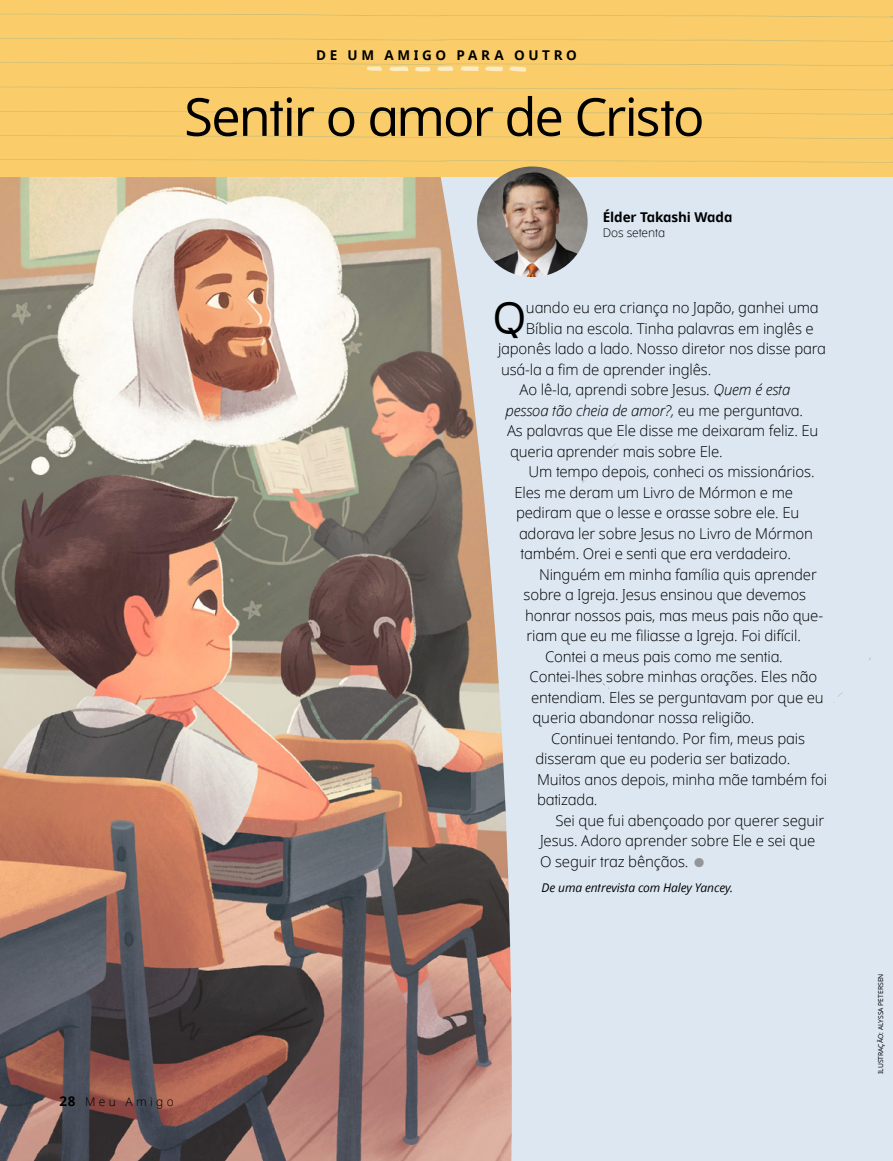
<style>
.page{position:relative;width:893px;height:1161px;background:#fff}
.page>*{position:absolute;margin:0;border:0;box-sizing:border-box;transform-origin:0 0}
.ARTCL_title{font:52.5px "Dots Solidlds Lat";letter-spacing:-.04em;color:#000}
.ARTCL_para_first{font:43.65px "Dots Solidlds Lat";color:#000}
.ARTCL_para{font:300 15px/20.5px "Dots Solidlds Lat";letter-spacing:-.01em;color:#000}
.ARTCL_para_first-2{font:300 15px "Dots Solidlds Lat";letter-spacing:-.01em;color:#000}
.ARTCL_para-2{font:italic 300 15px "Dots Solidlds Lat";letter-spacing:-.01em;color:#000}
.ARTCL_seriesTitle{font:13.5px "Dots Solid lds Lat Bold";letter-spacing:.265em;color:#000}
.ARTCL-BY_para_first{font:13.5px "Dots Solid lds Lat Bold";letter-spacing:-.005em;color:#000}
.ARTCL-EVT_para{font:italic 12px "Dots Solidlds Lat";letter-spacing:-.01em;color:#000}
.ARTCL-BY_para{font:300 12px "Dots Solidlds Lat";letter-spacing:.28em;color:#000}
.ARTCL-BY_para-2{font:300 12px "Dots Solidlds Lat";letter-spacing:-.005em;color:#000}
.FIGimg-CRDT_para{font:6.75px "Dots Solidlds Lat";color:#000}
.s1{font-style:italic}
.s2{font-style:normal}
.s3{font-family:"Ding P Ilds Dpi";font-weight:400;font-size:12.75px;color:#939598}
.s4{font-family:"Dots Solid lds Lat Bold";font-weight:400;font-size:13.5px}
</style>
<div class="page">
<img style="left:0;top:176px;width:438px;height:985px">
<svg style="left:438px;top:176px;width:455px;height:985px;background:#d4dae2"></svg>
<div style="left:0;top:0;width:893px;height:176px;background:#fbcd6a"></div>
<svg style="left:0;top:159px;width:893px;height:4px"></svg>
<svg style="left:0;top:135px;width:893px;height:4px"></svg>
<svg style="left:0;top:111px;width:893px;height:4px"></svg>
<svg style="left:0;top:87px;width:893px;height:4px"></svg>
<svg style="left:0;top:38px;width:893px;height:4px"></svg>
<svg style="left:0;top:14px;width:893px;height:4px"></svg>
<svg style="left:833px;top:692px;width:10px;height:11px"></svg>
<svg style="left:592px;top:671px;width:3px;height:4px"></svg>
<svg style="left:602px;top:682px;width:7px;height:7px"></svg>
<svg style="left:610px;top:443px;width:6px;height:5px"></svg>
<img style="left:477px;top:166px;width:111px;height:111px;border-radius:55px">
<svg style="left:0;top:62px;width:893px;height:10px"></svg>
<p class="ARTCL_seriesTitle" style="left:316px;top:45px;width:262px">DE UM AMIGO PARA OUTRO</p>
<p class="ARTCL_title" style="left:184px;top:78px;width:522px">Sentir o amor de Cristo</p>
<p class="ARTCL-BY_para_first" style="left:603px;top:206px;width:131px">Élder Takashi Wada</p>
<p class="ARTCL-BY_para-2" style="left:603px;top:224px;width:64px">Dos setenta</p>
<p class="ARTCL_para_first" style="left:492px;top:286px;width:36px">Q</p>
<p class="ARTCL_para_first-2" style="left:526px;top:297px;width:294px">uando eu era criança no Japão, ganhei uma</p>
<p class="ARTCL_para_first-2" style="left:526px;top:317px;width:289px">Bíblia na escola. Tinha palavras em inglês e</p>
<p class="ARTCL_para_first-2" style="left:498px;top:338px;width:330px">japonês lado a lado. Nosso diretor nos disse para</p>
<p class="ARTCL_para_first-2" style="left:501px;top:358px;width:212px">usá-la a fim de aprender inglês.</p>
<p class="ARTCL_para" style="left:519px;top:380px;width:272px">Ao lê-la, aprendi sobre Jesus. <span class="s1">Quem é esta</span></p>
<p class="ARTCL_para-2" style="left:505px;top:399px;width:299px">pessoa tão cheia de amor?, <span class="s2">eu me perguntava.</span></p>
<p class="ARTCL_para" style="left:507px;top:421px;width:313px">As palavras que Ele disse me deixaram feliz. Eu</p>
<p class="ARTCL_para" style="left:510px;top:441px;width:214px">queria aprender mais sobre Ele.</p>
<p class="ARTCL_para" style="left:528px;top:462px;width:288px">Um tempo depois, conheci os missionários.</p>
<p class="ARTCL_para" style="left:514px;top:482px;width:280px">Eles me deram um Livro de Mórmon e me</p>
<p class="ARTCL_para" style="left:516px;top:503px;width:285px">pediram que o lesse e orasse sobre ele. Eu</p>
<p class="ARTCL_para" style="left:519px;top:523px;width:295px">adorava ler sobre Jesus no Livro de Mórmon</p>
<p class="ARTCL_para" style="left:520px;top:544px;width:272px">também. Orei e senti que era verdadeiro.</p>
<p class="ARTCL_para" style="left:523px;top:564px;width:301px;text-indent:16px">Ninguém em minha família quis aprender sobre a Igreja. Jesus ensinou que devemos honrar nossos pais, mas meus pais não que&shy;riam que eu me filiasse a Igreja. Foi difícil.</p>
<p class="ARTCL_para" style="left:529px;top:646px;width:296px;text-indent:16px">Contei a meus pais como me sentia.<br>Contei-lhes sobre minhas orações. Eles não entendiam. Eles se perguntavam por que eu queria abandonar nossa religião.</p>
<p class="ARTCL_para" style="left:535px;top:728px;width:293px;text-indent:16px">Continuei tentando. Por fim, meus pais disseram que eu poderia ser batizado.<br>Muitos anos depois, minha mãe também foi batizada.</p>
<p class="ARTCL_para" style="left:540px;top:810px;width:286px;text-indent:16px">Sei que fui abençoado por querer seguir<br>Jesus. Adoro aprender sobre Ele e sei que<br>O seguir traz bênçãos. <span class="s3">●</span></p>
<p class="ARTCL-EVT_para" style="left:541px;top:878px;width:193px">De uma entrevista com Haley Yancey.</p>
<p class="ARTCL-BY_para" style="left:60px;top:1092px;width:116px"><span class="s4">28</span> Meu Amigo</p>
<p class="FIGimg-CRDT_para" style="left:876px;top:1074px;width:102px;rotate:-90deg">ILUSTRAÇÃO: ALYSSA PETERSEN</p>
</div>
